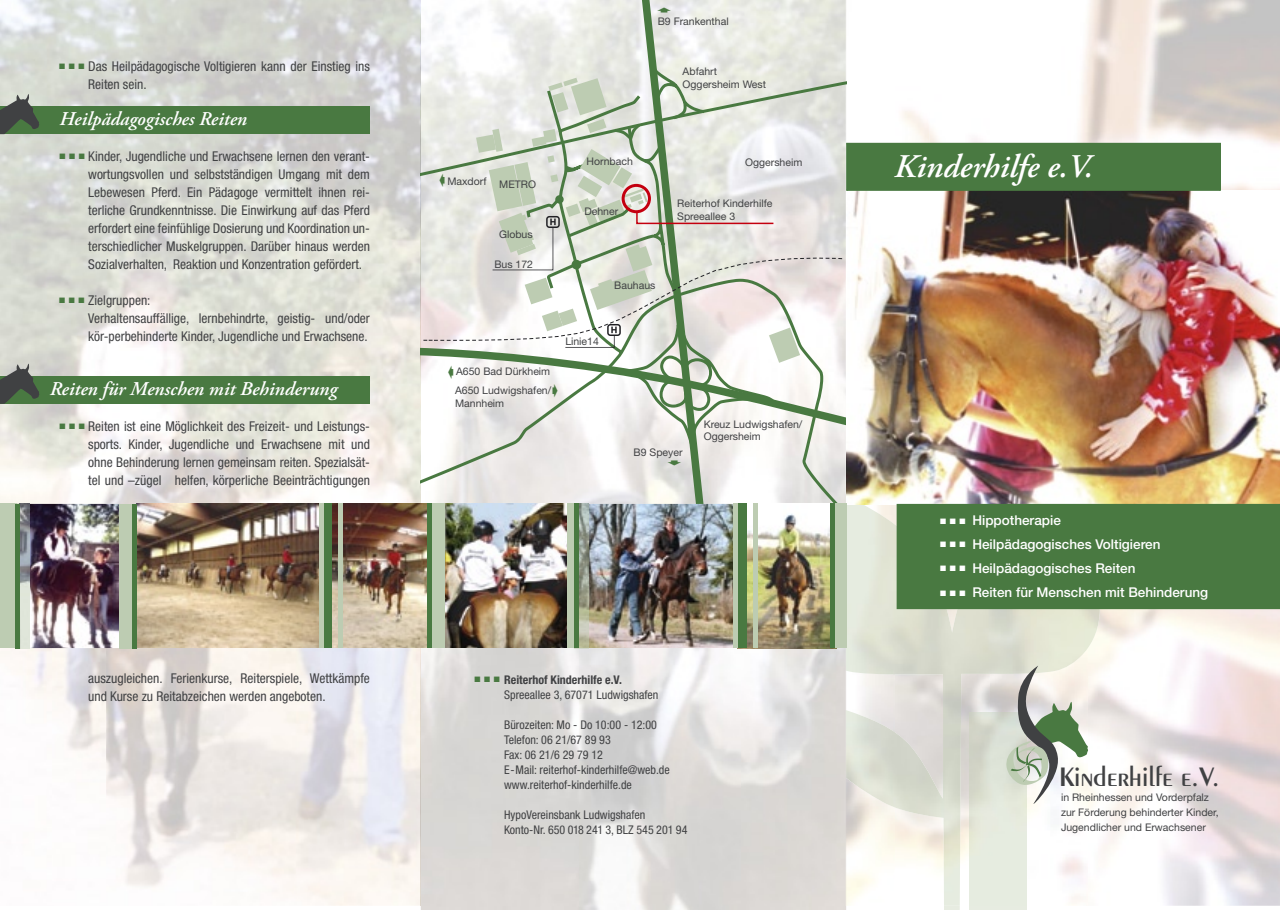
<style>
.page{position:relative;width:1280px;height:910px;background:#fff}
.page>*{position:absolute;margin:0;border:0;box-sizing:border-box;transform-origin:0 0}
.t1{font:italic 600 33px "Adobe Garamond Pro";color:#fff}
.t2{font:600 28.5px "Peignot";color:#404143}
.t3{font:italic 600 19.5px "Adobe Garamond Pro";color:#fff}
.t4{font:condensed 13.5px/18px "Helvetica Neue";color:#404143}
.t5{font:500 13.5px/24px "Helvetica Neue";color:#fff}
.t6{font:condensed 12px/15px "Helvetica Neue";color:#404143}
.t7{font:700 condensed 12px "Helvetica Neue";color:#404143}
.t8{font:10.5px/12.6px "Helvetica Neue";color:#404143}
</style>
<div class="page">
<img style="left:741px;top:648px;width:105px;height:262px">
<img style="left:580px;top:648px;width:161px;height:262px">
<img style="left:0;top:0;width:421px;height:504px">
<img style="left:0;top:648px;width:52px;height:49px">
<img style="left:106px;top:648px;width:315px;height:258px">
<img style="left:421px;top:0;width:1px;height:906px">
<hr style="left:944px;top:906px;width:16px;height:4px;background:#e7ece1">
<img style="left:846px;top:609px;width:254px;height:297px">
<img style="left:846px;top:648px;width:1px;height:130px">
<hr style="left:969px;top:906px;width:57px;height:4px;background:#e7ece1">
<img style="left:969px;top:712px;width:57px;height:194px">
<svg style="left:1003px;top:666px;width:85px;height:143px"></svg>
<div style="left:0;top:376px;width:370px;height:28px;background:#497941"></div>
<svg style="left:0;top:364px;width:39px;height:40px"></svg>
<div style="left:0;top:106px;width:370px;height:28px;background:#497941"></div>
<svg style="left:0;top:94px;width:39px;height:40px"></svg>
<img style="left:332px;top:504px;width:96px;height:144px">
<img style="left:136px;top:504px;width:184px;height:144px">
<img style="left:29px;top:504px;width:91px;height:144px">
<img style="left:445px;top:609px;width:289px;height:39px">
<img style="left:746px;top:609px;width:84px;height:39px">
<img style="left:20px;top:504px;width:9px;height:144px">
<div style="left:0;top:504px;width:17px;height:144px;background:#bdccb2"></div>
<div style="left:15px;top:504px;width:5px;height:144px;background:#497941"></div>
<div style="left:120px;top:504px;width:12px;height:144px;background:#bdccb2"></div>
<hr style="left:132px;top:504px;width:4px;height:144px;background:#497941">
<div style="left:432px;top:504px;width:13px;height:144px;background:#bdccb2"></div>
<hr style="left:428px;top:504px;width:4px;height:144px;background:#497941">
<div style="left:324px;top:504px;width:8px;height:144px;background:#497941"></div>
<hr style="left:320px;top:504px;width:4px;height:144px;background:#bdccb2">
<hr style="left:339px;top:504px;width:4px;height:144px;background:#bdccb2">
<svg style="left:574px;top:648px;width:15px;height:1px"></svg>
<img style="left:579px;top:609px;width:10px;height:39px">
<svg style="left:568px;top:609px;width:7px;height:39px"></svg>
<hr style="left:575px;top:504px;width:4px;height:144px;background:#497941">
<div style="left:738px;top:504px;width:8px;height:144px;background:#497941"></div>
<hr style="left:734px;top:504px;width:4px;height:144px;background:#bdccb2">
<hr style="left:753px;top:504px;width:4px;height:144px;background:#bdccb2">
<div style="left:834px;top:504px;width:13px;height:144px;background:#bdccb2"></div>
<hr style="left:830px;top:504px;width:4px;height:144px;background:#497941">
<svg style="left:59px;top:297px;width:25px;height:6px"></svg>
<svg style="left:60px;top:64px;width:24px;height:5px"></svg>
<svg style="left:60px;top:154px;width:24px;height:5px"></svg>
<img style="left:421px;top:0;width:859px;height:609px">
<svg style="left:475px;top:676px;width:25px;height:6px"></svg>
<svg style="left:60px;top:424px;width:24px;height:5px"></svg>
<p class="t4" style="left:88px;top:57px;width:283px">Das Heilpädagogische Voltigieren kann der Einstieg ins<br>Reiten sein.</p>
<h3 class="t3" style="left:60px;top:108px;width:189px">Heilpädagogisches Reiten</h3>
<p class="t4" style="left:88px;top:147px;width:283px;text-align:justify">Kinder, Jugendliche und Erwachsene lernen den verant&shy;wortungsvollen und selbstständigen Umgang mit dem Lebewesen Pferd. Ein Pädagoge vermittelt ihnen rei&shy;terliche Grundkenntnisse. Die Einwirkung auf das Pferd erfordert eine feinfühlige Dosierung und Koordination un&shy;terschiedlicher Muskelgruppen. Darüber hinaus werden Sozialverhalten, Reaktion und Konzentration gefördert.</p>
<p class="t4" style="left:88px;top:291px;width:283px">Zielgruppen:<br>Verhaltensauffällige, lernbehindrte, geistig- und/oder kör-perbehinderte Kinder, Jugendliche und Erwachsene.</p>
<h3 class="t3" style="left:50px;top:378px;width:289px">Reiten für Menschen mit Behinderung</h3>
<p class="t4" style="left:88px;top:417px;width:283px;text-align:justify">Reiten ist eine Möglichkeit des Freizeit- und Leistungs&shy;sports. Kinder, Jugendliche und Erwachsene mit und ohne Behinderung lernen gemeinsam reiten. Spezialsät&shy;tel und –zügel helfen, körperliche Beeinträchtigungen</p>
<p class="t4" style="left:88px;top:669px;width:283px">auszugleichen. Ferienkurse, Reiterspiele, Wettkämpfe und Kurse zu Reitabzeichen werden angeboten.</p>
<p class="t8" style="left:658px;top:15px;width:72px">B9 Frankenthal</p>
<p class="t8" style="left:683px;top:65px;width:85px">Abfahrt<br>Oggersheim West</p>
<p class="t8" style="left:447px;top:174px;width:41px">Maxdorf</p>
<p class="t8" style="left:499px;top:178px;width:38px">METRO</p>
<p class="t8" style="left:499px;top:228px;width:35px">Globus</p>
<p class="t8" style="left:494px;top:258px;width:40px">Bus 172</p>
<p class="t8" style="left:586px;top:154px;width:48px">Hornbach</p>
<p class="t8" style="left:745px;top:156px;width:59px">Oggersheim</p>
<p class="t8" style="left:584px;top:205px;width:35px">Dehner</p>
<p class="t8" style="left:677px;top:197px;width:97px">Reiterhof Kinderhilfe<br>Spreeallee 3</p>
<p class="t8" style="left:614px;top:279px;width:43px">Bauhaus</p>
<p class="t8" style="left:456px;top:365px;width:96px">A650 Bad Dürkheim</p>
<p class="t8" style="left:455px;top:384px;width:98px">A650 Ludwigshafen/<br>Mannheim</p>
<p class="t8" style="left:565px;top:335px;width:35px">Linie14</p>
<p class="t8" style="left:634px;top:446px;width:51px">B9 Speyer</p>
<p class="t8" style="left:704px;top:418px;width:100px">Kreuz Ludwigshafen/<br>Oggersheim</p>
<p class="t7" style="left:504px;top:673px;width:119px">Reiterhof Kinderhilfe e.V.</p>
<p class="t6" style="left:504px;top:687px;width:156px">Spreeallee 3, 67071 Ludwigshafen</p>
<p class="t6" style="left:504px;top:717px;width:167px">Bürozeiten: Mo - Do 10:00 - 12:00<br>Telefon: 06 21/67 89 93<br>Fax: 06 21/6 29 79 12<br>E-Mail: reiterhof-kinderhilfe@web.de www.reiterhof-kinderhilfe.de</p>
<p class="t6" style="left:504px;top:807px;width:185px">HypoVereinsbank Ludwigshafen<br>Konto-Nr. 650 018 241 3, BLZ 545 201 94</p>
<h1 class="t1" style="left:894px;top:147px;width:201px">Kinderhilfe e.V.</h1>
<p class="t5" style="left:972px;top:508px;width:237px">Hippotherapie<br>Heilpädagogisches Voltigieren<br>Heilpädagogisches Reiten<br>Reiten für Menschen mit Behinderung</p>
<h2 class="t2" style="left:1059px;top:760px;width:162px">Kinderhilfe e.V.</h2>
<p class="t8" style="left:1061px;top:790px;width:159px;line-height:15px">in Rheinhessen und Vorderpfalz zur Förderung behinderter Kinder,<br>Jugendlicher und Erwachsener</p>
</div>
